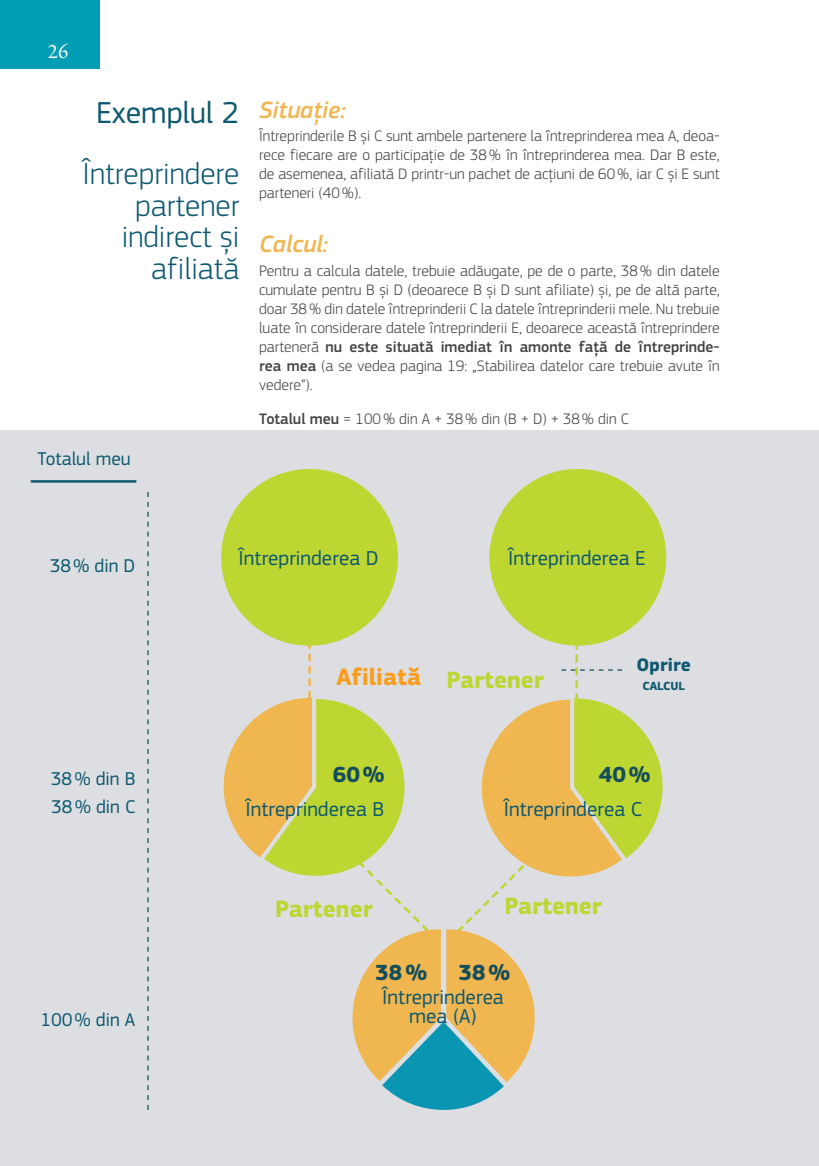
<style>
.page{position:relative;width:819px;height:1166px;background:#fff}
.page>*{position:absolute;margin:0;border:0;box-sizing:border-box;transform-origin:0 0}
.title_2_right_light{font:300 31.5px/31.5px "EC Square Sans Pro";color:#0d5870;text-align:right}
.title_2_right{font:31.5px "EC Square Sans Pro";color:#0d5870}
.t1{font:700 24.5px "EC Square Sans Pro";color:#bdd631}
.title_2_orange{font:italic 500 24.5px "EC Square Sans Pro";color:#f0b64f}
.t2{font:700 24.5px "EC Square Sans Pro";color:#f99d1c}
.t3{font:700 22.75px "EC Square Sans Pro";color:#144d5c}
.t4{font:21px/19.6px "EC Square Sans Pro";color:#0d5870;text-align:center}
.t5{font:21px "Garamond Premr Pro";color:#fff}
.t6{font:19.25px/28px "EC Square Sans Pro";color:#0d5870}
.t7{font:700 18.9px "EC Square Sans Pro";color:#0d5870}
.body_nsb{font:300 15.75px/18.9px "EC Square Sans Pro";color:#414042;text-align:justify}
.body{font:300 15.75px "EC Square Sans Pro";color:#414042}
.t8{font:700 12.25px "EC Square Sans Pro";color:#0d5870}
.s1{font-weight:500}
</style>
<div class="page">
<div style="left:0;top:0;width:99px;height:68px;background:#009db5"></div>
<div style="left:0;top:431px;width:819px;height:735px;background:#dcdee1"></div>
<div style="left:221px;top:469px;width:177px;height:177px;background:#bdd631;border-radius:88px"></div>
<div style="left:489px;top:469px;width:177px;height:177px;background:#bdd631;border-radius:88px"></div>
<svg style="left:223px;top:629px;width:440px;height:481px"></svg>
<svg style="left:147px;top:492px;width:2px;height:618px"></svg>
<hr style="left:31px;top:480px;width:105px;height:3px;background:#0d5870">
<h3 class="t5" style="left:48px;top:39px;width:22px">26</h3>
<p class="title_2_right" style="left:96px;top:94px;width:145px">Exemplul 2</p>
<p class="title_2_right_light" style="left:83px;top:158px;width:158px">Întreprindere partener indirect și afiliată</p>
<p class="t6" style="left:37px;top:445px;width:95px">Totalul meu</p>
<p class="title_2_orange" style="left:259px;top:95px;width:88px">Situație:</p>
<p class="body_nsb" style="left:259px;top:127px;width:462px">Întreprinderile B și C sunt ambele partenere la întreprinderea mea A, deoa&shy;rece fiecare are o participație de 38% în întreprinderea mea. Dar B este, de asemenea, afiliată D printr-un pachet de acțiuni de 60%, iar C și E sunt parteneri (40%).</p>
<p class="title_2_orange" style="left:259px;top:230px;width:70px">Calcul:</p>
<p class="body_nsb" style="left:259px;top:262px;width:462px">Pentru a calcula datele, trebuie adăugate, pe de o parte, 38% din datele cumulate pentru B și D (deoarece B și D sunt afiliate) și, pe de altă parte, doar 38% din datele întreprinderii C la datele întreprinderii mele. Nu trebuie luate în considerare datele întreprinderii E, deoarece această întreprindere parteneră <span class="s1">nu este situată imediat în amonte față de întreprinde&shy;rea mea</span> (a se vedea pagina 19: „Stabilirea datelor care trebuie avute în vedere”).</p>
<p class="body" style="left:259px;top:409px;width:371px"><span class="s1">Totalul meu</span> = 100% din A + 38% din (B + D) + 38% din C</p>
<p class="t6" style="left:50px;top:551px;width:87px">38% din D</p>
<p class="t6" style="left:51px;top:765px;width:86px">38% din B<br>38% din C</p>
<p class="t6" style="left:40px;top:1005px;width:97px">100% din A</p>
<p class="t4" style="left:239px;top:548px;width:142px">Întreprinderea D</p>
<p class="t4" style="left:508px;top:548px;width:139px">Întreprinderea E</p>
<p class="t2" style="left:336px;top:662px;width:86px">Afiliată</p>
<p class="t1" style="left:446px;top:665px;width:99px">Partener</p>
<p class="t7" style="left:636px;top:653px;width:56px">Oprire</p>
<p class="t8" style="left:642px;top:678px;width:44px">CALCUL</p>
<p class="t3" style="left:333px;top:761px;width:53px">60%</p>
<p class="t3" style="left:598px;top:761px;width:53px">40%</p>
<p class="t4" style="left:245px;top:799px;width:140px">Întreprinderea B</p>
<p class="t4" style="left:503px;top:799px;width:140px">Întreprinderea C</p>
<p class="t1" style="left:275px;top:894px;width:99px">Partener</p>
<p class="t1" style="left:504px;top:891px;width:99px">Partener</p>
<p class="t3" style="left:375px;top:959px;width:53px">38%</p>
<p class="t3" style="left:458px;top:959px;width:53px">38%</p>
<p class="t4" style="left:382px;top:987px;width:123px">Întreprinderea mea (A)</p>
</div>
